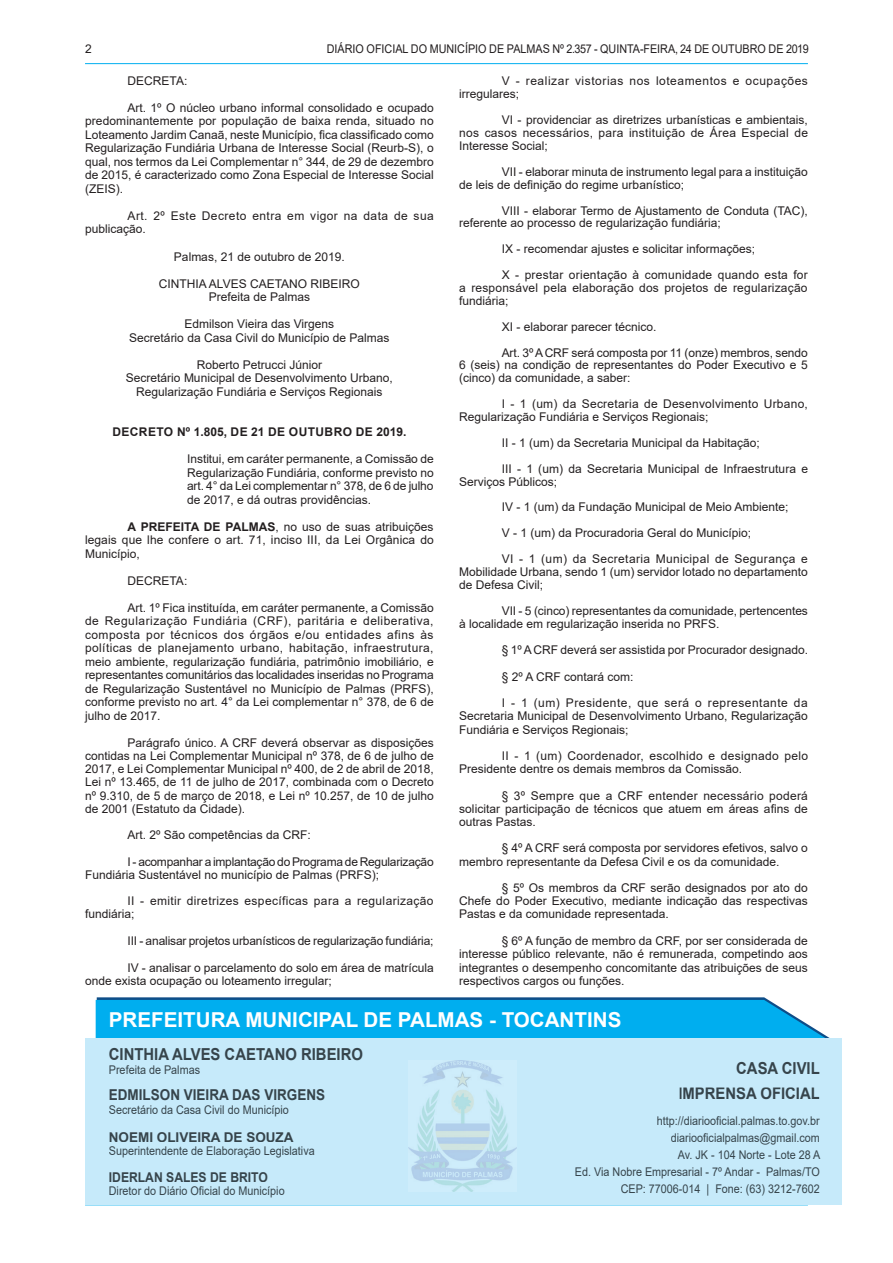
<style>
.page{position:relative;width:893px;height:1263px;background:#fff}
.page>*{position:absolute;margin:0;border:0;box-sizing:border-box;transform-origin:0 0}
.t1{font:700 20.55px "Arial";color:#fff}
.t2{font:700 16.5px/25.7px "Arial";color:#36444b;text-align:right;scale:.9 1}
.t3{font:700 15px "Arial";color:#36444b;scale:.9 1}
.t4{font:700 13.5px "Arial";color:#36444b}
.t5{font:700 13.5px "Arial";color:#36444b;scale:.9 1}
.t6{font:12px/13.5px "Arial";color:#231f20}
.t7{font:12px/17.1px "Arial";color:#36444b;text-align:right;scale:.9 1}
.t8{font:12px/13.2px "Arial";letter-spacing:-.02em;color:#231f20}
.t9{font:12px "Arial";color:#231f20;scale:.9 1}
.t10{font:12px/12.9px "Arial";letter-spacing:.02em;color:#231f20}
.t11{font:12px/13.2px "Arial";letter-spacing:.03em;color:#231f20}
.t12{font:12px/13.5px "Arial";letter-spacing:.045em;color:#231f20}
.t13{font:12px/13.5px "Arial";letter-spacing:.035em;color:#231f20}
.t14{font:700 12px "Arial";letter-spacing:.035em;color:#231f20}
.s1{font-weight:700}
</style>
<div class="page">
<hr style="left:85px;top:63px;width:723px;height:1px;background:#00aeef">
<hr style="left:85px;top:1204px;width:723px;height:1px;background:#00aeef">
<svg style="left:96px;top:997px;width:734px;height:41px;background:#0eace9"></svg>
<div style="left:85px;top:1038px;width:757px;height:166px;background:#c6eafa"></div>
<img style="left:408px;top:1061px;width:108px;height:130px">
<p class="t6" style="left:85px;top:42px;width:8px">2</p>
<p class="t9" style="left:327px;top:40px;width:537px">DIÁRIO OFICIAL DO MUNICÍPIO DE PALMAS Nº 2.357 - QUINTA-FEIRA, 24 DE OUTUBRO DE 2019</p>
<p class="t6" style="left:128px;top:74px;width:61px">DECRETA:</p>
<p class="t6" style="left:85px;top:101px;width:350px;text-align:justify;text-indent:43px">Art. 1º O núcleo urbano informal consolidado e ocupado predominantemente por população de baixa renda, situado no Loteamento Jardim Canaã, neste Município, fica classificado como Regularização Fundiária Urbana de Interesse Social (Reurb-S), o qual, nos termos da Lei Complementar n° 344, de 29 de dezembro de 2015, é caracterizado como Zona Especial de Interesse Social (ZEIS).</p>
<p class="t13" style="left:85px;top:209px;width:350px;text-indent:43px">Art. 2º Este Decreto entra em vigor na data de sua publicação.</p>
<p class="t6" style="left:174px;top:249px;width:172px">Palmas, 21 de outubro de 2019.</p>
<p class="t6" style="left:159px;top:276px;width:202px;text-align:center">CINTHIA ALVES CAETANO RIBEIRO<br>Prefeita de Palmas</p>
<p class="t6" style="left:129px;top:317px;width:262px;text-align:center">Edmilson Vieira das Virgens<br>Secretário da Casa Civil do Município de Palmas</p>
<p class="t6" style="left:126px;top:357px;width:268px;text-align:center">Roberto Petrucci Júnior<br>Secretário Municipal de Desenvolvimento Urbano,<br>Regularização Fundiária e Serviços Regionais</p>
<p class="t14" style="left:112px;top:423px;width:296px">DECRETO Nº 1.805, DE 21 DE OUTUBRO DE 2019.</p>
<p class="t6" style="left:187px;top:452px;width:248px;text-align:justify">Institui, em caráter permanente, a Comissão de Regularização Fundiária, conforme previsto no art. 4° da Lei complementar n° 378, de 6 de julho de 2017, e dá outras providências.</p>
<p class="t6" style="left:85px;top:519px;width:350px;text-align:justify;text-indent:43px"><span class="s1">A PREFEITA DE PALMAS</span>, no uso de suas atribuições legais que lhe confere o art. 71, inciso III, da Lei Orgânica do Município,</p>
<p class="t6" style="left:128px;top:573px;width:61px">DECRETA:</p>
<p class="t6" style="left:85px;top:600px;width:350px;text-align:justify;text-indent:43px">Art. 1º Fica instituída, em caráter permanente, a Comissão de Regularização Fundiária (CRF), paritária e deliberativa, composta por técnicos dos órgãos e/ou entidades afins às políticas de planejamento urbano, habitação, infraestrutura, meio ambiente, regularização fundiária, patrimônio imobiliário, e representantes comunitários das localidades inseridas no Programa de Regularização Sustentável no Município de Palmas (PRFS), conforme previsto no art. 4° da Lei complementar n° 378, de 6 de julho de 2017.</p>
<p class="t6" style="left:85px;top:736px;width:350px;text-align:justify;text-indent:43px">Parágrafo único. A CRF deverá observar as disposições contidas na Lei Complementar Municipal nº 378, de 6 de julho de 2017, e Lei Complementar Municipal nº 400, de 2 de abril de 2018, Lei nº 13.465, de 11 de julho de 2017, combinada com o Decreto nº 9.310, de 5 de março de 2018, e Lei nº 10.257, de 10 de julho de 2001 (Estatuto da Cidade).</p>
<p class="t6" style="left:128px;top:828px;width:185px">Art. 2º São competências da CRF:</p>
<p class="t8" style="left:85px;top:855px;width:350px;text-indent:43px">I - acompanhar a implantação do Programa de Regularização<br>Fundiária Sustentável no município de Palmas (PRFS);</p>
<p class="t11" style="left:85px;top:894px;width:350px;text-indent:43px">II - emitir diretrizes específicas para a regularização fundiária;</p>
<p class="t6" style="left:128px;top:934px;width:307px">III - analisar projetos urbanísticos de regularização fundiária;</p>
<p class="t6" style="left:85px;top:960px;width:350px;text-indent:43px">IV - analisar o parcelamento do solo em área de matrícula onde exista ocupação ou loteamento irregular;</p>
<p class="t12" style="left:459px;top:74px;width:350px;text-indent:43px">V - realizar vistorias nos loteamentos e ocupações irregulares;</p>
<p class="t6" style="left:459px;top:114px;width:350px;line-height:12.9px;text-align:justify;text-indent:43px">VI - providenciar as diretrizes urbanísticas e ambientais, nos casos necessários, para instituição de Área Especial de Interesse Social;</p>
<p class="t6" style="left:459px;top:165px;width:350px;line-height:12.9px;text-indent:43px">VII - elaborar minuta de instrumento legal para a instituição de leis de definição do regime urbanístico;</p>
<p class="t6" style="left:459px;top:204px;width:350px;line-height:12.9px;text-indent:43px">VIII - elaborar Termo de Ajustamento de Conduta (TAC), referente ao processo de regularização fundiária;</p>
<p class="t6" style="left:502px;top:236px;width:308px;line-height:25.8px">IX - recomendar ajustes e solicitar informações;<br>X - prestar orientação à comunidade quando esta for</p>
<p class="t10" style="left:459px;top:281px;width:350px">a responsável pela elaboração dos projetos de regularização fundiária;</p>
<p class="t6" style="left:502px;top:313px;width:308px;line-height:25.8px">XI - elaborar parecer técnico.<br>Art. 3º A CRF será composta por 11 (onze) membros, sendo</p>
<p class="t6" style="left:459px;top:359px;width:350px;line-height:12.9px">6 (seis) na condição de representantes do Poder Executivo e 5 (cinco) da comunidade, a saber:</p>
<p class="t6" style="left:459px;top:397px;width:350px;line-height:12.9px;text-indent:43px">I - 1 (um) da Secretaria de Desenvolvimento Urbano,<br>Regularização Fundiária e Serviços Regionais;</p>
<p class="t6" style="left:502px;top:430px;width:308px;line-height:25.8px">II - 1 (um) da Secretaria Municipal da Habitação;<br>III - 1 (um) da Secretaria Municipal de Infraestrutura e</p>
<p class="t6" style="left:502px;top:468px;width:308px;line-height:25.8px;text-indent:-43px">Serviços Públicos;<br>IV - 1 (um) da Fundação Municipal de Meio Ambiente;<br>V - 1 (um) da Procuradoria Geral do Município;<br>VI - 1 (um) da Secretaria Municipal de Segurança e</p>
<p class="t6" style="left:459px;top:565px;width:350px;line-height:12.9px">Mobilidade Urbana, sendo 1 (um) servidor lotado no departamento de Defesa Civil;</p>
<p class="t6" style="left:459px;top:604px;width:350px;text-indent:43px">VII - 5 (cinco) representantes da comunidade, pertencentes à localidade em regularização inserida no PRFS.</p>
<p class="t6" style="left:502px;top:643px;width:308px">§ 1º A CRF deverá ser assistida por Procurador designado.</p>
<p class="t6" style="left:502px;top:670px;width:133px">§ 2º A CRF contará com:</p>
<p class="t6" style="left:459px;top:696px;width:350px;text-align:justify;text-indent:43px">I - 1 (um) Presidente, que será o representante da Secretaria Municipal de Desenvolvimento Urbano, Regularização Fundiária e Serviços Regionais;</p>
<p class="t6" style="left:459px;top:749px;width:350px;text-indent:43px">II - 1 (um) Coordenador, escolhido e designado pelo<br>Presidente dentre os demais membros da Comissão.</p>
<p class="t6" style="left:459px;top:789px;width:350px;text-align:justify;text-indent:43px">§ 3º Sempre que a CRF entender necessário poderá solicitar participação de técnicos que atuem em áreas afins de outras Pastas.</p>
<p class="t6" style="left:459px;top:841px;width:350px;text-indent:43px">§ 4º A CRF será composta por servidores efetivos, salvo o membro representante da Defesa Civil e os da comunidade.</p>
<p class="t6" style="left:459px;top:881px;width:350px;line-height:13px;text-align:justify;text-indent:43px">§ 5º Os membros da CRF serão designados por ato do Chefe do Poder Executivo, mediante indicação das respectivas Pastas e da comunidade representada.</p>
<p class="t6" style="left:459px;top:933px;width:350px;text-align:justify;text-indent:43px">§ 6º A função de membro da CRF, por ser considerada de interesse público relevante, não é remunerada, competindo aos integrantes o desempenho concomitante das atribuições de seus respectivos cargos ou funções.</p>
<h1 class="t1" style="left:109px;top:1005px;width:514px">PREFEITURA MUNICIPAL DE PALMAS - TOCANTINS</h1>
<h2 class="t2" style="left:109px;top:1042px;width:284px">CINTHIA ALVES CAETANO RIBEIRO</h2>
<p class="t7" style="left:109px;top:1061px;width:103px">Prefeita de Palmas</p>
<p class="t3" style="left:109px;top:1084px;width:242px">EDMILSON VIEIRA DAS VIRGENS</p>
<p class="t7" style="left:109px;top:1101px;width:202px">Secretário da Casa Civil do Município</p>
<p class="t4" style="left:109px;top:1127px;width:186px">NOEMI OLIVEIRA DE SOUZA</p>
<p class="t7" style="left:109px;top:1142px;width:230px">Superintendente de Elaboração Legislativa</p>
<p class="t5" style="left:109px;top:1167px;width:178px">IDERLAN SALES DE BRITO</p>
<p class="t7" style="left:109px;top:1182px;width:197px">Diretor do Diário Oficial do Município</p>
<h2 class="t2" style="left:678px;top:1055px;width:159px">CASA CIVIL<br>IMPRENSA OFICIAL</h2>
<p class="t7" style="left:575px;top:1112px;width:274px">http://diariooficial.palmas.to.gov.br diariooficialpalmas@gmail.com<br>Av. JK - 104 Norte - Lote 28 A<br>Ed. Via Nobre Empresarial - 7º Andar - Palmas/TO CEP: 77006-014 | Fone: (63) 3212-7602</p>
</div>
